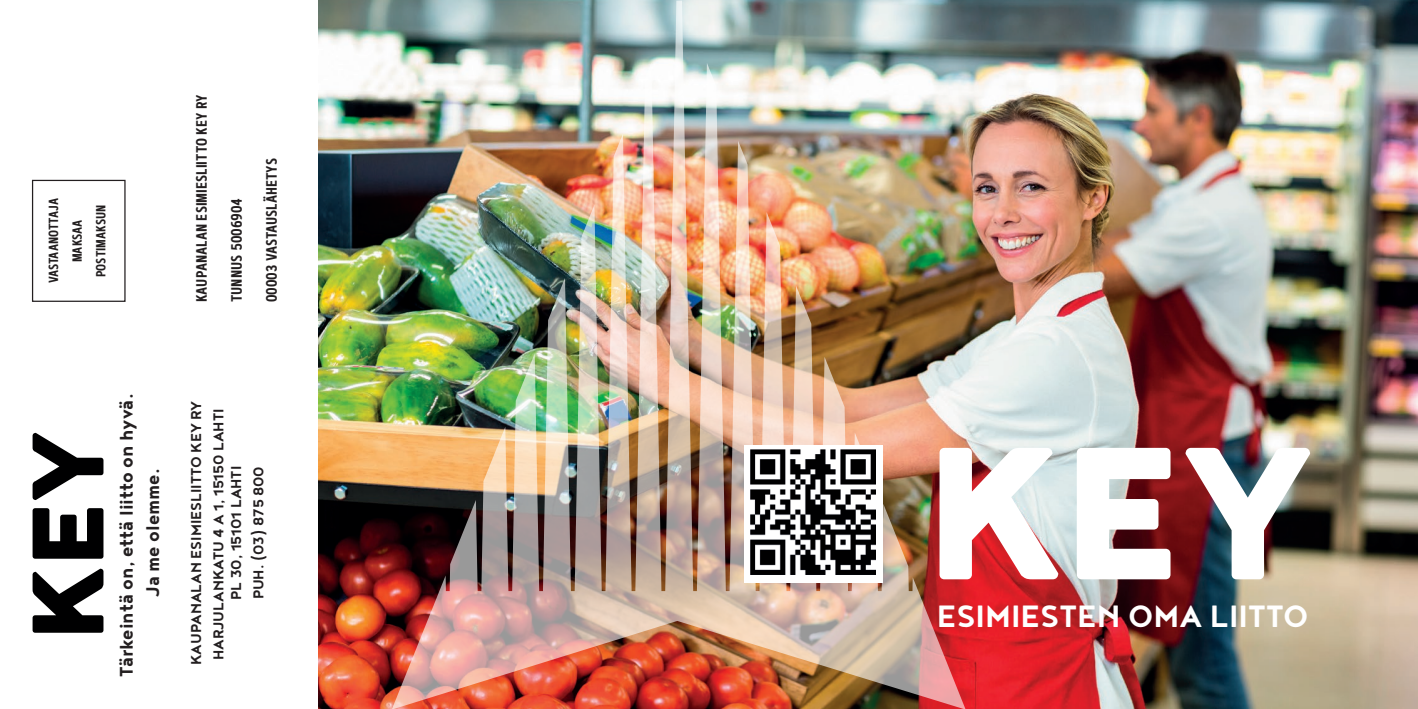
<style>
.page{position:relative;width:1418px;height:709px;background:#fff}
.page>*{position:absolute;margin:0;border:0;box-sizing:border-box;transform-origin:0 0}
.t1{font:700 37.75px "Noyh";color:#fff}
.t2{font:700 22.5px/26.2px "Noyh";color:#231f20;text-align:center}
.t3{font:700 17.5px/22.5px "Noyh";color:#231f20}
.t4{font:600 15px "Artegra Sans Cn";color:#231f20}
.t5{font:600 13.25px/23.5px "Artegra Sans Cn";color:#231f20;text-align:center}
</style>
<div class="page">
<img style="left:318px;top:0;width:1099px;height:709px">
<svg style="left:965px;top:448px;width:93px;height:131px"></svg>
<svg style="left:1076px;top:448px;width:94px;height:131px"></svg>
<img style="left:1185px;top:448px;width:124px;height:131px">
<svg style="left:33px;top:568px;width:70px;height:64px"></svg>
<svg style="left:33px;top:508px;width:70px;height:50px"></svg>
<svg style="left:33px;top:433px;width:70px;height:67px"></svg>
<img style="left:392px;top:1px;width:573px;height:708px">
<div style="left:32px;top:180px;width:94px;height:122px;background:#fff;border:1px solid #231f20"></div>
<div style="left:744px;top:445px;width:138px;height:137px;background:#fff"></div>
<img style="left:750px;top:449px;width:125px;height:125px">
<p class="t5" style="left:42px;top:283px;width:87px;rotate:-90deg">VASTAANOTTAJA<br>MAKSAA<br>POSTIMAKSUN</p>
<p class="t4" style="left:190px;top:302px;width:209px;rotate:-90deg">KAUPANALAN ESIMIESLIITTO KEY RY</p>
<p class="t4" style="left:225px;top:302px;width:105px;rotate:-90deg">TUNNUS 5006904</p>
<p class="t4" style="left:260px;top:302px;width:145px;rotate:-90deg">00003 VASTAUSLÄHETYS</p>
<p class="t2" style="left:113px;top:676px;width:284px;rotate:-90deg">Tärkeintä on, että liitto on hyvä.<br>Ja me olemme.</p>
<p class="t3" style="left:184px;top:665px;width:266px;rotate:-90deg">KAUPANALAN ESIMIESLIITTO KEY RY<br>HARJULANKATU 4 A 1, 15150 LAHTI</p>
<p class="t3" style="left:224px;top:599px;width:135px;rotate:-90deg">PL 30, 15101 LAHTI<br>PUH. (03) 875 800</p>
<h1 class="t1" style="left:936px;top:594px;width:373px">ESIMIESTEN OMA LIITTO</h1>
</div>
